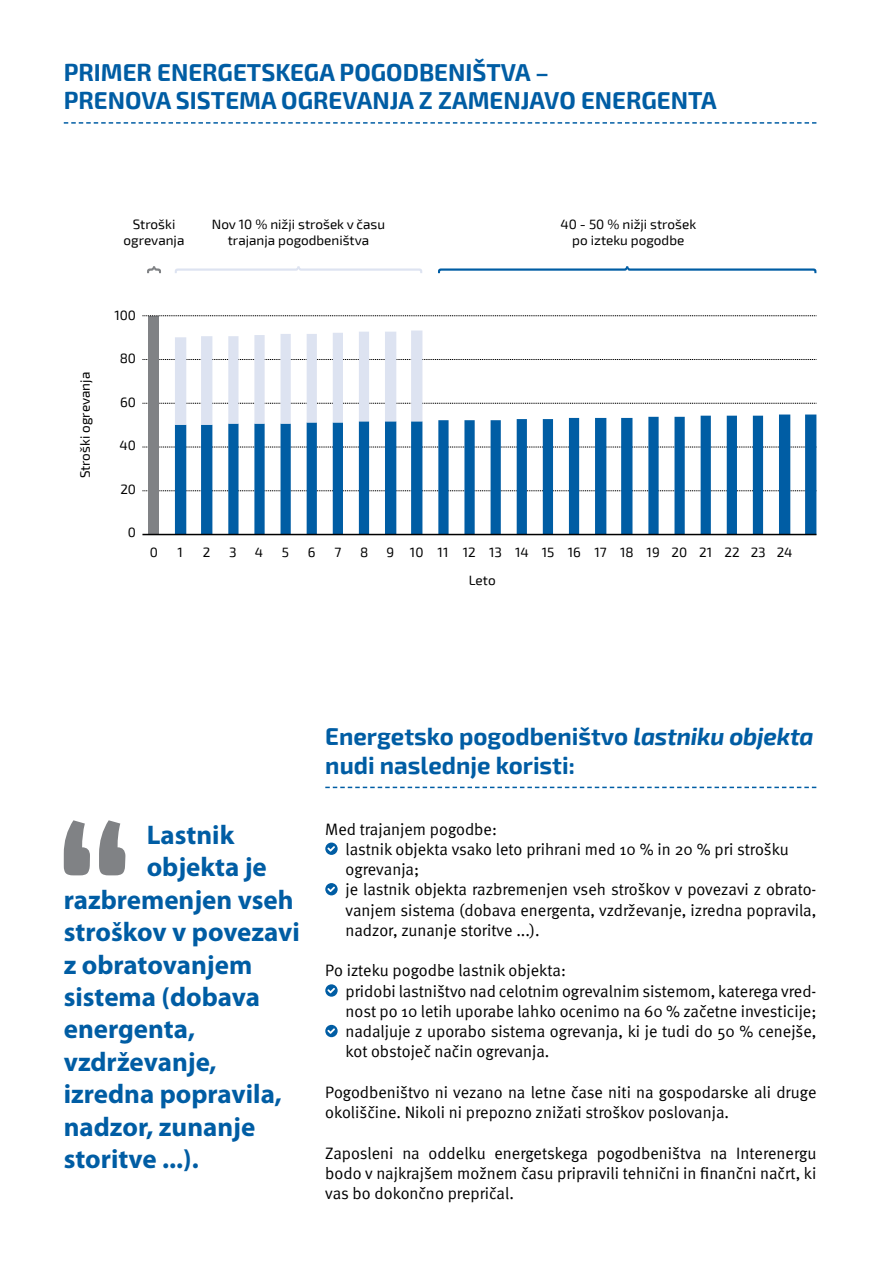
<style>
.page{position:relative;width:893px;height:1263px;background:#fff}
.page>*{position:absolute;margin:0;border:0;box-sizing:border-box;transform-origin:0 0}
.t1{font:700 27px "Myriad Pro";color:#005da4}
.t2{font:700 24px/28.8px "Exo 2";color:#005da4}
.List_Paragraph{font:16.5px/20.2px "Meta SI";color:#000}
.List_Paragraph-2{font:13.5px/16.2px "Exo 2";color:#000;text-align:center}
.s1{font-style:italic}
</style>
<div class="page">
<svg style="left:142px;top:447px;width:33px;height:1px"></svg>
<svg style="left:142px;top:490px;width:33px;height:1px"></svg>
<svg style="left:64px;top:122px;width:752px;height:2px"></svg>
<svg style="left:325px;top:787px;width:491px;height:1px"></svg>
<svg style="left:325px;top:842px;width:13px;height:13px"></svg>
<svg style="left:325px;top:883px;width:13px;height:12px"></svg>
<svg style="left:325px;top:984px;width:13px;height:13px"></svg>
<svg style="left:325px;top:1025px;width:13px;height:12px"></svg>
<svg style="left:64px;top:820px;width:61px;height:55px"></svg>
<div style="left:149px;top:316px;width:10px;height:219px;background:#808285"></div>
<svg style="left:175px;top:425px;width:641px;height:109px"></svg>
<svg style="left:142px;top:330px;width:674px;height:95px"></svg>
<hr style="left:142px;top:534px;width:674px;height:1px;background:#000">
<svg style="left:142px;top:315px;width:674px;height:1px"></svg>
<svg style="left:175px;top:266px;width:247px;height:7px"></svg>
<svg style="left:438px;top:266px;width:378px;height:7px"></svg>
<svg style="left:147px;top:266px;width:14px;height:7px"></svg>
<p class="t2" style="left:64px;top:58px;width:654px">PRIMER ENERGETSKEGA POGODBENIŠTVA –<br>PRENOVA SISTEMA OGREVANJA Z ZAMENJAVO ENERGENTA</p>
<p class="List_Paragraph-2" style="left:133px;top:216px;width:44px">Stroški</p>
<p class="List_Paragraph-2" style="left:124px;top:232px;width:62px">ogrevanja</p>
<p class="List_Paragraph-2" style="left:212px;top:216px;width:175px">Nov 10 % nižji strošek v času trajanja pogodbeništva</p>
<p class="List_Paragraph-2" style="left:560px;top:216px;width:137px">40 - 50 % nižji strošek</p>
<p class="List_Paragraph-2" style="left:572px;top:232px;width:114px">po izteku pogodbe</p>
<p class="List_Paragraph-2" style="left:77px;top:478px;width:108px;rotate:-90deg">Stroški ogrevanja</p>
<p class="List_Paragraph-2" style="left:114px;top:307px;width:23px">100</p>
<p class="List_Paragraph-2" style="left:120px;top:350px;width:18px">80</p>
<p class="List_Paragraph-2" style="left:120px;top:394px;width:17px">60</p>
<p class="List_Paragraph-2" style="left:120px;top:437px;width:18px">40</p>
<p class="List_Paragraph-2" style="left:120px;top:481px;width:17px">20</p>
<p class="List_Paragraph-2" style="left:128px;top:524px;width:10px">0</p>
<p class="List_Paragraph-2" style="left:150px;top:545px;width:10px">0</p>
<p class="List_Paragraph-2" style="left:178px;top:545px;width:7px">1</p>
<p class="List_Paragraph-2" style="left:203px;top:545px;width:9px">2</p>
<p class="List_Paragraph-2" style="left:229px;top:545px;width:9px">3</p>
<p class="List_Paragraph-2" style="left:255px;top:545px;width:10px">4</p>
<p class="List_Paragraph-2" style="left:282px;top:545px;width:9px">5</p>
<p class="List_Paragraph-2" style="left:308px;top:545px;width:9px">6</p>
<p class="List_Paragraph-2" style="left:334px;top:545px;width:8px">7</p>
<p class="List_Paragraph-2" style="left:360px;top:545px;width:10px">8</p>
<p class="List_Paragraph-2" style="left:387px;top:545px;width:9px">9</p>
<p class="List_Paragraph-2" style="left:410px;top:545px;width:15px">10</p>
<p class="List_Paragraph-2" style="left:438px;top:545px;width:12px">11</p>
<p class="List_Paragraph-2" style="left:463px;top:545px;width:14px">12</p>
<p class="List_Paragraph-2" style="left:489px;top:545px;width:14px">13</p>
<p class="List_Paragraph-2" style="left:515px;top:545px;width:15px">14</p>
<p class="List_Paragraph-2" style="left:542px;top:545px;width:14px">15</p>
<p class="List_Paragraph-2" style="left:568px;top:545px;width:15px">16</p>
<p class="List_Paragraph-2" style="left:594px;top:545px;width:14px">17</p>
<p class="List_Paragraph-2" style="left:620px;top:545px;width:15px">18</p>
<p class="List_Paragraph-2" style="left:647px;top:545px;width:15px">19</p>
<p class="List_Paragraph-2" style="left:672px;top:545px;width:17px">20</p>
<p class="List_Paragraph-2" style="left:699px;top:545px;width:14px">21</p>
<p class="List_Paragraph-2" style="left:724px;top:545px;width:17px">22</p>
<p class="List_Paragraph-2" style="left:751px;top:545px;width:17px">23</p>
<p class="List_Paragraph-2" style="left:777px;top:545px;width:17px">24</p>
<p class="List_Paragraph-2" style="left:469px;top:572px;width:28px">Leto</p>
<p class="t2" style="left:325px;top:723px;width:490px">Energetsko pogodbeništvo <span class="s1">lastniku objekta </span>nudi naslednje koristi:</p>
<p class="t1" style="left:147px;top:820px;width:89px">Lastnik</p>
<p class="t1" style="left:147px;top:852px;width:122px">objekta je</p>
<p class="t1" style="left:64px;top:884px;width:231px">razbremenjen vseh</p>
<p class="t1" style="left:64px;top:917px;width:238px">stroškov v povezavi</p>
<p class="t1" style="left:64px;top:949px;width:190px">z obratovanjem</p>
<p class="t1" style="left:64px;top:982px;width:198px">sistema (dobava</p>
<p class="t1" style="left:64px;top:1014px;width:133px">energenta,</p>
<p class="t1" style="left:64px;top:1046px;width:154px">vzdrževanje,</p>
<p class="t1" style="left:64px;top:1079px;width:220px">izredna popravila,</p>
<p class="t1" style="left:64px;top:1111px;width:193px">nadzor, zunanje</p>
<p class="t1" style="left:64px;top:1144px;width:136px">storitve ...).</p>
<p class="List_Paragraph" style="left:325px;top:819px;width:173px">Med trajanjem pogodbe:</p>
<p class="List_Paragraph" style="left:346px;top:839px;width:445px">lastnik objekta vsako leto prihrani med 10 % in 20 % pri strošku ogrevanja;</p>
<p class="List_Paragraph" style="left:346px;top:879px;width:472px;text-align:justify">je lastnik objekta razbremenjen vseh stroškov v povezavi z obrato&shy;vanjem sistema (dobava energenta, vzdrževanje, izredna popravila, nadzor, zunanje storitve ...).</p>
<p class="List_Paragraph" style="left:325px;top:960px;width:242px">Po izteku pogodbe lastnik objekta:</p>
<p class="List_Paragraph" style="left:346px;top:981px;width:472px">pridobi lastništvo nad celotnim ogrevalnim sistemom, katerega vred&shy;nost po 10 letih uporabe lahko ocenimo na 60 % začetne investicije;</p>
<p class="List_Paragraph" style="left:346px;top:1021px;width:472px">nadaljuje z uporabo sistema ogrevanja, ki je tudi do 50 % cenejše, kot obstoječ način ogrevanja.</p>
<p class="List_Paragraph" style="left:325px;top:1082px;width:493px">Pogodbeništvo ni vezano na letne čase niti na gospodarske ali druge okoliščine. Nikoli ni prepozno znižati stroškov poslovanja.</p>
<p class="List_Paragraph" style="left:325px;top:1143px;width:493px;text-align:justify">Zaposleni na oddelku energetskega pogodbeništva na Interenergu bodo v najkrajšem možnem času pripravili tehnični in finančni načrt, ki vas bo dokončno prepričal.</p>
</div>
